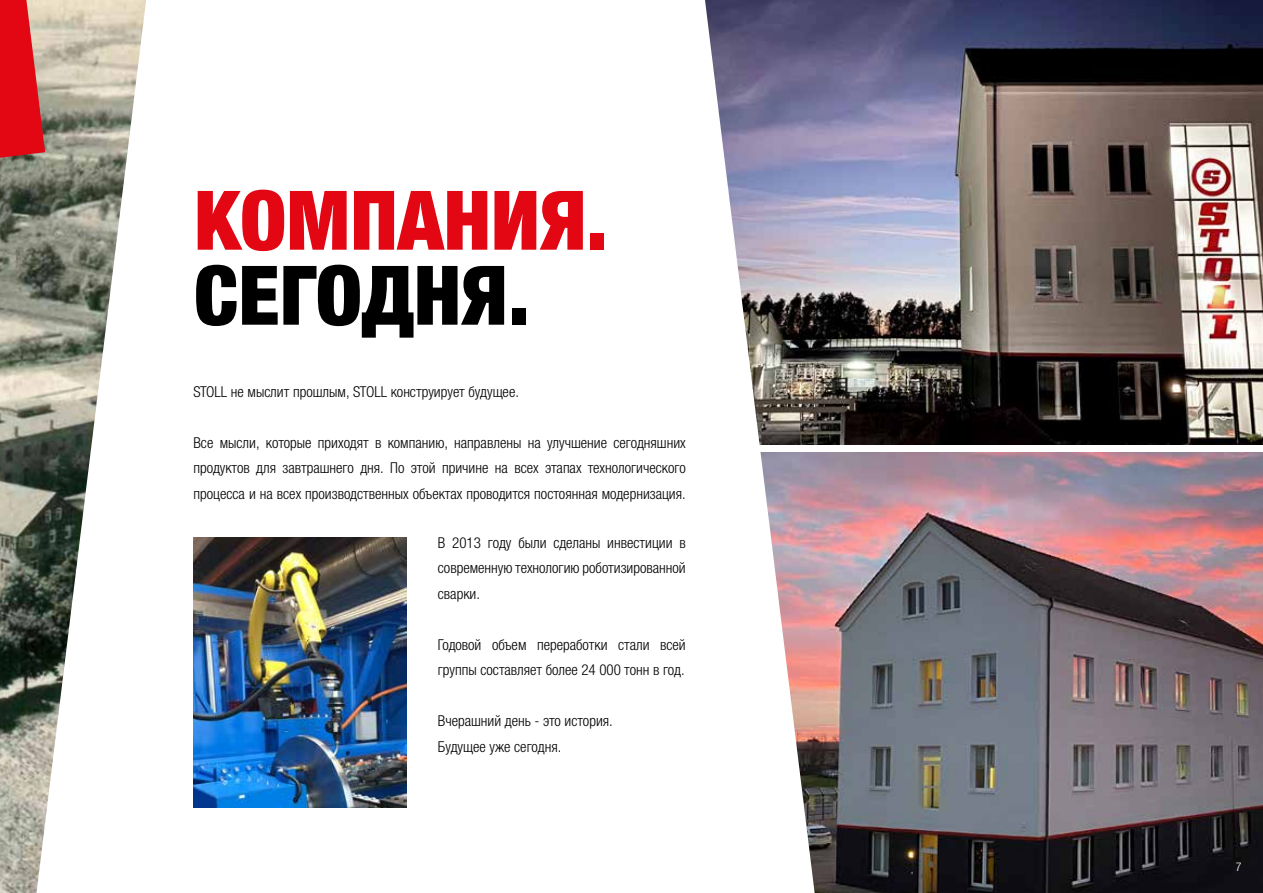
<style>
.page{position:relative;width:1263px;height:893px;background:#fff}
.page>*{position:absolute;margin:0;border:0;box-sizing:border-box;transform-origin:0 0}
.t1{font:900 condensed 82.5px "Helvetica Neue LTW1 G";color:#e30613}
.t2{font:900 condensed 82.5px "Helvetica Neue LTW1 G";color:#000}
.t3{font:300 condensed 15px/25.5px "Helvetica Neue LTW1 G";color:#000;text-align:justify}
.t4{font:300 condensed 12px "Helvetica Neue LTW1 G";color:#fff}
</style>
<div class="page">
<img style="left:0;top:0;width:146px;height:893px">
<img style="left:815px;top:452px;width:448px;height:441px">
<img style="left:815px;top:0;width:448px;height:444px">
<svg style="left:406px;top:0;width:409px;height:893px"></svg>
<svg style="left:0;top:0;width:45px;height:158px;background:#dc2d33"></svg>
<img style="left:194px;top:537px;width:212px;height:271px">
<h1 class="t1" style="left:194px;top:171px;width:415px">КОМПАНИЯ.</h1>
<h1 class="t2" style="left:194px;top:246px;width:337px">СЕГОДНЯ.</h1>
<p class="t3" style="left:193px;top:379px;width:327px">STOLL не мыслит прошлым, STOLL конструирует будущее.</p>
<p class="t3" style="left:193px;top:430px;width:494px">Все мысли, которые приходят в компанию, направлены на улучшение сегодняшних продуктов для завтрашнего дня. По этой причине на всех этапах технологического процесса и на всех производственных объектах проводится постоянная модернизация.</p>
<p class="t3" style="left:438px;top:530px;width:249px">В 2013 году были сделаны инвестиции в современную технологию роботизированной сварки.</p>
<p class="t3" style="left:438px;top:632px;width:249px">Годовой объем переработки стали всей группы составляет более 24 000 тонн в год.</p>
<p class="t3" style="left:438px;top:708px;width:176px">Вчерашний день - это история.<br>Будущее уже сегодня.</p>
<p class="t4" style="left:1236px;top:860px;width:7px">7</p>
</div>
